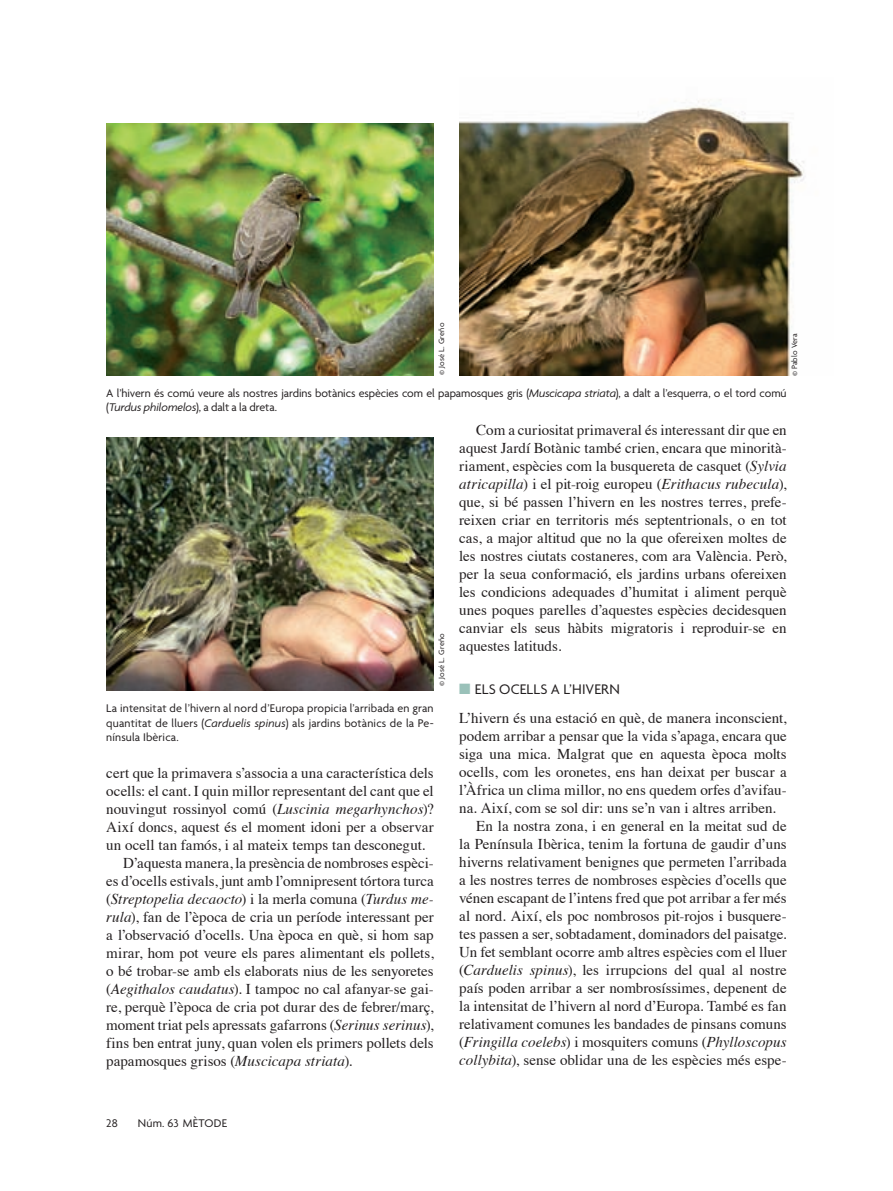
<style>
.page{position:relative;width:893px;height:1191px;background:#fff}
.page>*{position:absolute;margin:0;border:0;box-sizing:border-box;transform-origin:0 0}
.t1{font:15px/18px "Times";color:#231f20;text-align:justify}
.t2{font:italic 15px "Times";color:#231f20}
.t3{font:15px "Agenda";letter-spacing:.01em;color:#231f20}
.t4{font:12px/14.2px "Agenda";letter-spacing:-.005em;color:#231f20}
.t5{font:12px "Agenda";letter-spacing:.02em;color:#231f20}
.t6{font:8.25px "Agenda";letter-spacing:.02em;color:#231f20}
.s1{font-style:italic}
.s2{font-style:normal}
.s3{color:#9ac1b9}
</style>
<div class="page">
<img style="left:106px;top:123px;width:328px;height:252px">
<img style="left:459px;top:99px;width:346px;height:276px">
<img style="left:106px;top:437px;width:328px;height:253px">
<p class="t6" style="left:438px;top:375px;width:54px;rotate:-90deg">© José L. Greño</p>
<p class="t6" style="left:791px;top:376px;width:45px;rotate:-90deg">© Pablo Vera</p>
<p class="t4" style="left:106px;top:387px;width:682px">A l’hivern és comú veure als nostres jardins botànics espècies com el papamosques gris (<span class="s1">Muscicapa striata</span>), a dalt a l’esquerra, o el tord comú (<span class="s1">Turdus philomelos</span>), a dalt a la dreta.</p>
<p class="t6" style="left:438px;top:685px;width:54px;rotate:-90deg">© José L. Greño</p>
<p class="t4" style="left:106px;top:702px;width:329px;text-align:justify">La intensitat de l’hivern al nord d’Europa propicia l’arribada en gran quantitat de lluers (<span class="s1">Carduelis spinus</span>) als jardins botànics de la Pe&shy;nínsula Ibèrica.</p>
<p class="t1" style="left:106px;top:765px;width:329px">cert que la primavera s’associa a una característica dels</p>
<p class="t1" style="left:106px;top:783px;width:329px">ocells: el cant. I quin millor representant del cant que el</p>
<p class="t1" style="left:106px;top:801px;width:329px">nouvingut rossinyol comú (<span class="s1">Luscinia megarhynchos</span>)?</p>
<p class="t1" style="left:106px;top:819px;width:329px">Així doncs, aquest és el moment idoni per a observar</p>
<p class="t1" style="left:106px;top:837px;width:321px">un ocell tan famós, i al mateix temps tan desconegut.</p>
<p class="t1" style="left:123px;top:855px;width:312px">D’aquesta manera, la presència de nombroses espèci-</p>
<p class="t1" style="left:106px;top:873px;width:329px">es d’ocells estivals, junt amb l’omnipresent tórtora turca</p>
<p class="t2" style="left:106px;top:892px;width:329px"><span class="s2">(</span>Streptopelia decaocto<span class="s2">) i la merla comuna (</span>Turdus me-</p>
<p class="t1" style="left:106px;top:909px;width:329px"><span class="s1">rula</span>), fan de l’època de cria un període interessant per</p>
<p class="t1" style="left:106px;top:927px;width:329px">a l’observació d’ocells. Una època en què, si hom sap</p>
<p class="t1" style="left:106px;top:945px;width:329px">mirar, hom pot veure els pares alimentant els pollets,</p>
<p class="t1" style="left:106px;top:963px;width:329px">o bé trobar-se amb els elaborats nius de les senyoretes</p>
<p class="t1" style="left:106px;top:981px;width:329px">(<span class="s1">Aegithalos caudatus</span>). I tampoc no cal afanyar-se gai-</p>
<p class="t1" style="left:106px;top:999px;width:329px">re, perquè l’època de cria pot durar des de febrer/març,</p>
<p class="t1" style="left:106px;top:1017px;width:329px">moment triat pels apressats gafarrons (<span class="s1">Serinus serinus</span>),</p>
<p class="t1" style="left:106px;top:1035px;width:329px">fins ben entrat juny, quan volen els primers pollets dels</p>
<p class="t1" style="left:106px;top:1053px;width:248px">papamosques grisos (<span class="s1">Muscicapa striata</span>).</p>
<p class="t1" style="left:459px;top:422px;width:329px;text-indent:17px">Com a curiositat primaveral és interessant dir que en aquest Jardí Botànic també crien, encara que minorità&shy;riament, espècies com la busquereta de casquet (<span class="s1">Sylvia atricapilla</span>) i el pit-roig europeu (<span class="s1">Erithacus rubecula</span>), que, si bé passen l’hivern en les nostres terres, prefe&shy;reixen criar en territoris més septentrionals, o en tot cas, a major altitud que no la que ofereixen moltes de les nostres ciutats costaneres, com ara València. Però, per la seua conformació, els jardins urbans ofereixen les condicions adequades d’humitat i aliment perquè unes poques parelles d’aquestes espècies decidesquen canviar els seus hàbits migratoris i reproduir-se en aquestes latituds.</p>
<p class="t3" style="left:459px;top:683px;width:162px"><span class="s3">■</span> ELS OCELLS A L’HIVERN</p>
<p class="t1" style="left:459px;top:710px;width:329px">L’hivern és una estació en què, de manera incons cient,</p>
<p class="t1" style="left:459px;top:728px;width:329px">podem arribar a pensar que la vida s’apaga, encara que</p>
<p class="t1" style="left:459px;top:746px;width:329px">siga una mica. Malgrat que en aquesta època molts</p>
<p class="t1" style="left:459px;top:764px;width:329px">ocells, com les oronetes, ens han deixat per buscar a</p>
<p class="t1" style="left:459px;top:782px;width:329px">l’Àfrica un clima millor, no ens quedem orfes d’avifau-</p>
<p class="t1" style="left:459px;top:800px;width:318px">na. Així, com se sol dir: uns se’n van i altres arriben.</p>
<p class="t1" style="left:476px;top:818px;width:312px">En la nostra zona, i en general en la meitat sud de</p>
<p class="t1" style="left:459px;top:836px;width:329px">la Península Ibèrica, tenim la fortuna de gaudir d’uns</p>
<p class="t1" style="left:459px;top:854px;width:329px">hiverns relativament benignes que permeten l’arribada</p>
<p class="t1" style="left:459px;top:872px;width:329px">a les nostres terres de nombroses espècies d’ocells que</p>
<p class="t1" style="left:459px;top:890px;width:329px">vénen escapant de l’intens fred que pot arribar a fer més</p>
<p class="t1" style="left:459px;top:908px;width:329px">al nord. Així, els poc nombrosos pit-rojos i busquere-</p>
<p class="t1" style="left:459px;top:926px;width:329px">tes passen a ser, sobtadament, dominadors del paisatge.</p>
<p class="t1" style="left:459px;top:944px;width:329px">Un fet semblant ocorre amb altres espècies com el lluer</p>
<p class="t1" style="left:459px;top:962px;width:329px">(<span class="s1">Carduelis spinus</span>), les irrupcions del qual al nostre</p>
<p class="t1" style="left:459px;top:980px;width:329px">país poden arribar a ser nombrosíssimes, depenent de</p>
<p class="t1" style="left:459px;top:998px;width:329px">la intensitat de l’hivern al nord d’Europa. També es fan</p>
<p class="t1" style="left:459px;top:1016px;width:329px">relativament comunes les bandades de pinsans comuns</p>
<p class="t2" style="left:459px;top:1036px;width:329px"><span class="s2">(</span>Fringilla coelebs<span class="s2">) i mosquiters comuns (</span>Phylloscopus</p>
<p class="t1" style="left:459px;top:1052px;width:329px"><span class="s1">collybita</span>), sense oblidar una de les espècies més espe-</p>
<p class="t4" style="left:106px;top:1116px;width:13px">28</p>
<p class="t5" style="left:138px;top:1118px;width:91px">Núm. 63 MÈTODE</p>
</div>
